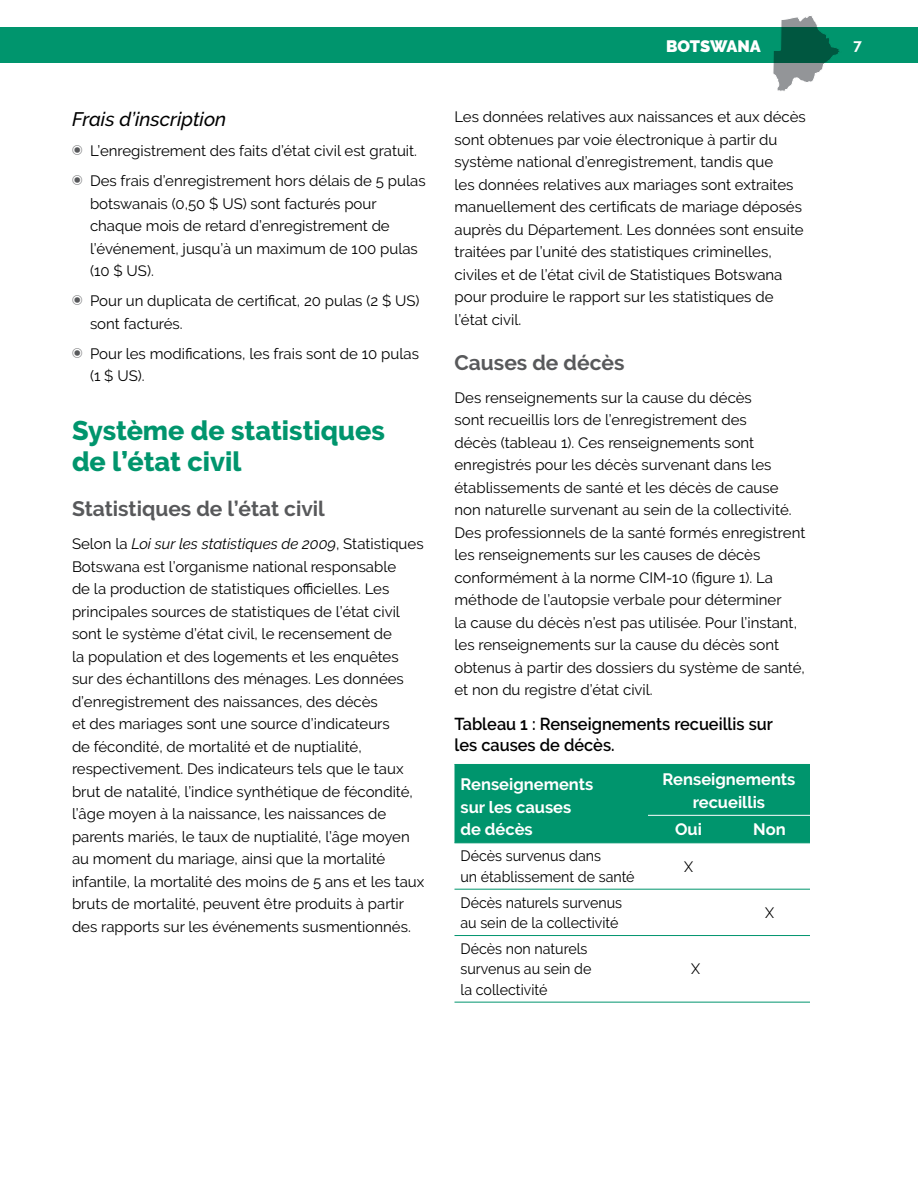
<style>
.page{position:relative;width:918px;height:1188px;background:#fff}
.page>*{position:absolute;margin:0;border:0;box-sizing:border-box;transform-origin:0 0}
.t1{font:800 27px/31.5px "Raleway";color:#00956d}
.t2{font:700 21px "Raleway";color:#58595b}
.t3{font:italic 500 19.5px "Raleway";color:#000}
.Caption_table{font:600 17.25px/20.2px "Raleway";color:#000;scale:.95 1}
.T1{font:700 16.5px/22.5px "Raleway";color:#fff}
.t4{font:900 16.5px "Raleway";color:#fff}
.P_less_space_b4{font:15px/22.5px "Raleway";color:#000}
.T2{font:15px/20.2px "Raleway";color:#000;scale:.95 1}
.t5{font:700 15px "Raleway";color:#fff}
.s1{font-family:"Carta";color:#58595b}
.s2{font-style:italic}
</style>
<div class="page">
<svg style="left:773px;top:16px;width:51px;height:75px"></svg>
<div style="left:0;top:27px;width:918px;height:36px;background:#00956d"></div>
<div style="left:454px;top:765px;width:356px;height:77px;background:#00956d"></div>
<hr style="left:648px;top:764px;width:81px;height:1px;background:#00956d">
<hr style="left:729px;top:764px;width:81px;height:1px;background:#00956d">
<hr style="left:454px;top:764px;width:194px;height:1px;background:#00956d">
<hr style="left:648px;top:815px;width:81px;height:1px;background:#fff">
<hr style="left:729px;top:815px;width:81px;height:1px;background:#fff">
<hr style="left:454px;top:842px;width:194px;height:1px;background:#00956d">
<hr style="left:648px;top:842px;width:81px;height:1px;background:#00956d">
<hr style="left:729px;top:842px;width:81px;height:1px;background:#00956d">
<hr style="left:454px;top:889px;width:194px;height:1px;background:#00956d">
<hr style="left:648px;top:889px;width:81px;height:1px;background:#00956d">
<hr style="left:729px;top:889px;width:81px;height:1px;background:#00956d">
<hr style="left:454px;top:935px;width:194px;height:1px;background:#00956d">
<hr style="left:648px;top:935px;width:81px;height:1px;background:#00956d">
<hr style="left:729px;top:935px;width:81px;height:1px;background:#00956d">
<hr style="left:454px;top:1002px;width:194px;height:1px;background:#00956d">
<hr style="left:648px;top:1002px;width:81px;height:1px;background:#00956d">
<hr style="left:729px;top:1002px;width:81px;height:1px;background:#00956d">
<h4 class="t3" style="left:72px;top:108px;width:156px">Frais d’inscription</h4>
<p class="P_less_space_b4" style="left:72px;top:140px;width:347px"><span class="s1">T</span> L’enregistrement des faits d’état civil est gratuit.</p>
<p class="P_less_space_b4" style="left:90px;top:170px;width:337px;text-indent:-18px"><span class="s1">T</span> Des frais d’enregistrement hors délais de 5 pulas botswanais (0,50 $ US) sont facturés pour chaque mois de retard d’enregistrement de l’événement, jusqu’à un maximum de 100 pulas (10 $ US).</p>
<p class="P_less_space_b4" style="left:90px;top:290px;width:331px;text-indent:-18px"><span class="s1">T</span> Pour un duplicata de certificat, 20 pulas (2 $ US) sont facturés.</p>
<p class="P_less_space_b4" style="left:90px;top:342px;width:331px;text-indent:-18px"><span class="s1">T</span> Pour les modifications, les frais sont de 10 pulas (1 $ US).</p>
<h2 class="t1" style="left:72px;top:415px;width:314px">Système de statistiques de l’état civil</h2>
<h3 class="t2" style="left:72px;top:497px;width:254px">Statistiques de l’état civil</h3>
<p class="P_less_space_b4" style="left:72px;top:533px;width:354px">Selon la <span class="s2">Loi sur les statistiques de 2009</span>, Statistiques Botswana est l’organisme national responsable<br>de la production de statistiques officielles. Les principales sources de statistiques de l’état civil sont le système d’état civil, le recensement de<br>la population et des logements et les enquêtes<br>sur des échantillons des ménages. Les données d’enregistrement des naissances, des décès<br>et des mariages sont une source d’indicateurs<br>de fécondité, de mortalité et de nuptialité, respectivement. Des indicateurs tels que le taux brut de natalité, l’indice synthétique de fécondité, l’âge moyen à la naissance, les naissances de parents mariés, le taux de nuptialité, l’âge moyen au moment du mariage, ainsi que la mortalité infantile, la mortalité des moins de 5 ans et les taux bruts de mortalité, peuvent être produits à partir des rapports sur les événements susmentionnés.</p>
<p class="t4" style="left:666px;top:36px;width:96px">BOTSWANA</p>
<p class="t5" style="left:854px;top:36px;width:10px">7</p>
<p class="P_less_space_b4" style="left:454px;top:106px;width:353px">Les données relatives aux naissances et aux décès sont obtenues par voie électronique à partir du système national d’enregistrement, tandis que<br>les données relatives aux mariages sont extraites manuellement des certificats de mariage déposés auprès du Département. Les données sont ensuite traitées par l’unité des statistiques criminelles, civiles et de l’état civil de Statistiques Botswana pour produire le rapport sur les statistiques de l’état civil.</p>
<h3 class="t2" style="left:454px;top:350px;width:171px">Causes de décès</h3>
<p class="P_less_space_b4" style="left:454px;top:386px;width:352px">Des renseignements sur la cause du décès<br>sont recueillis lors de l’enregistrement des<br>décès (tableau 1). Ces renseignements sont enregistrés pour les décès survenant dans les établissements de santé et les décès de cause non naturelle survenant au sein de la collectivité.<br>Des professionnels de la santé formés enregistrent les renseignements sur les causes de décès conformément à la norme CIM-10 (figure 1). La méthode de l’autopsie verbale pour déterminer<br>la cause du décès n’est pas utilisée. Pour l’instant, les renseignements sur la cause du décès sont obtenus à partir des dossiers du système de santé, et non du registre d’état civil.</p>
<p class="Caption_table" style="left:454px;top:714px;width:337px">Tableau 1 : Renseignements recueillis sur les causes de décès.</p>
<p class="T1" style="left:460px;top:773px;width:134px">Renseignements sur les causes de décès</p>
<p class="T1" style="left:663px;top:768px;width:134px;text-align:center">Renseignements recueillis</p>
<p class="T1" style="left:675px;top:818px;width:28px">Oui</p>
<p class="T1" style="left:753px;top:818px;width:34px">Non</p>
<p class="T2" style="left:460px;top:846px;width:185px">Décès survenus dans<br>un établissement de santé</p>
<p class="T2" style="left:684px;top:856px;width:11px">X</p>
<p class="T2" style="left:460px;top:892px;width:172px">Décès naturels survenus au sein de la collectivité</p>
<p class="T2" style="left:765px;top:902px;width:11px">X</p>
<p class="T2" style="left:460px;top:939px;width:139px">Décès non naturels survenus au sein de la collectivité</p>
<p class="T2" style="left:691px;top:959px;width:11px">X</p>
</div>
